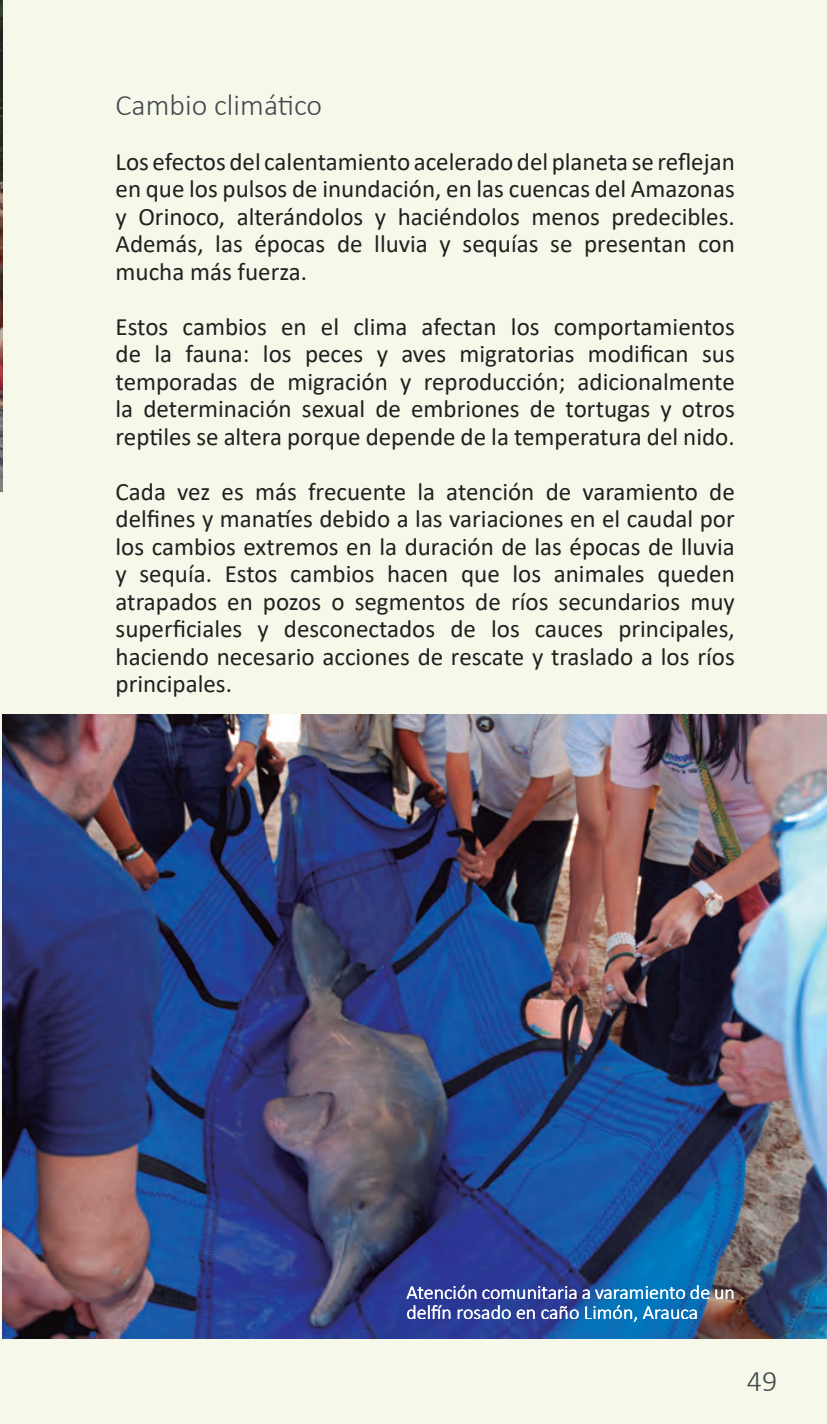
<style>
.page{position:relative;width:827px;height:1424px;background:#fff}
.page>*{position:absolute;margin:0;border:0;box-sizing:border-box;transform-origin:0 0}
.t1{font:300 30px "Calibri";color:#41494e}
.t2{font:25px/27.5px "Calibri";color:#231f20;text-align:justify}
.Estilo_de_párrafo_en{font:300 20px/20px "Calibri";color:#fff}
</style>
<div class="page">
<div style="left:0;top:0;width:826px;height:1424px;background:#f6f9e9"></div>
<img style="left:0;top:5px;width:2px;height:486px">
<img style="left:2px;top:714px;width:824px;height:624px">
<svg style="left:0;top:0;width:3px;height:5px"></svg>
<p class="t1" style="left:115px;top:86px;width:208px">Cambio climático</p>
<p class="t2" style="left:115px;top:147px;width:620px">Los efectos del calentamiento acelerado del planeta se reflejan en que los pulsos de inundación, en las cuencas del Amazonas y Orinoco, alterándolos y haciéndolos menos predecibles.<br>Además, las épocas de lluvia y sequías se presentan con mucha más fuerza.</p>
<p class="t2" style="left:115px;top:312px;width:620px">Estos cambios en el clima afectan los comportamientos de la fauna: los peces y aves migratorias modifican sus temporadas de migración y reproducción; adicionalmente la determinación sexual de embriones de tortugas y otros reptiles se altera porque depende de la temperatura del nido.</p>
<p class="t2" style="left:115px;top:477px;width:620px">Cada vez es más frecuente la atención de varamiento de delfines y manatíes debido a las variaciones en el caudal por los cambios extremos en la duración de las épocas de lluvia y sequía. Estos cambios hacen que los animales queden atrapados en pozos o segmentos de ríos secundarios muy superficiales y desconectados de los cauces principales, haciendo necesario acciones de rescate y traslado a los ríos principales.</p>
<p class="Estilo_de_párrafo_en" style="left:406px;top:1282px;width:329px">Atención comunitaria a varamiento de un delfín rosado en caño Limón, Arauca</p>
<p class="t1" style="left:746px;top:1362px;width:32px">49</p>
</div>
